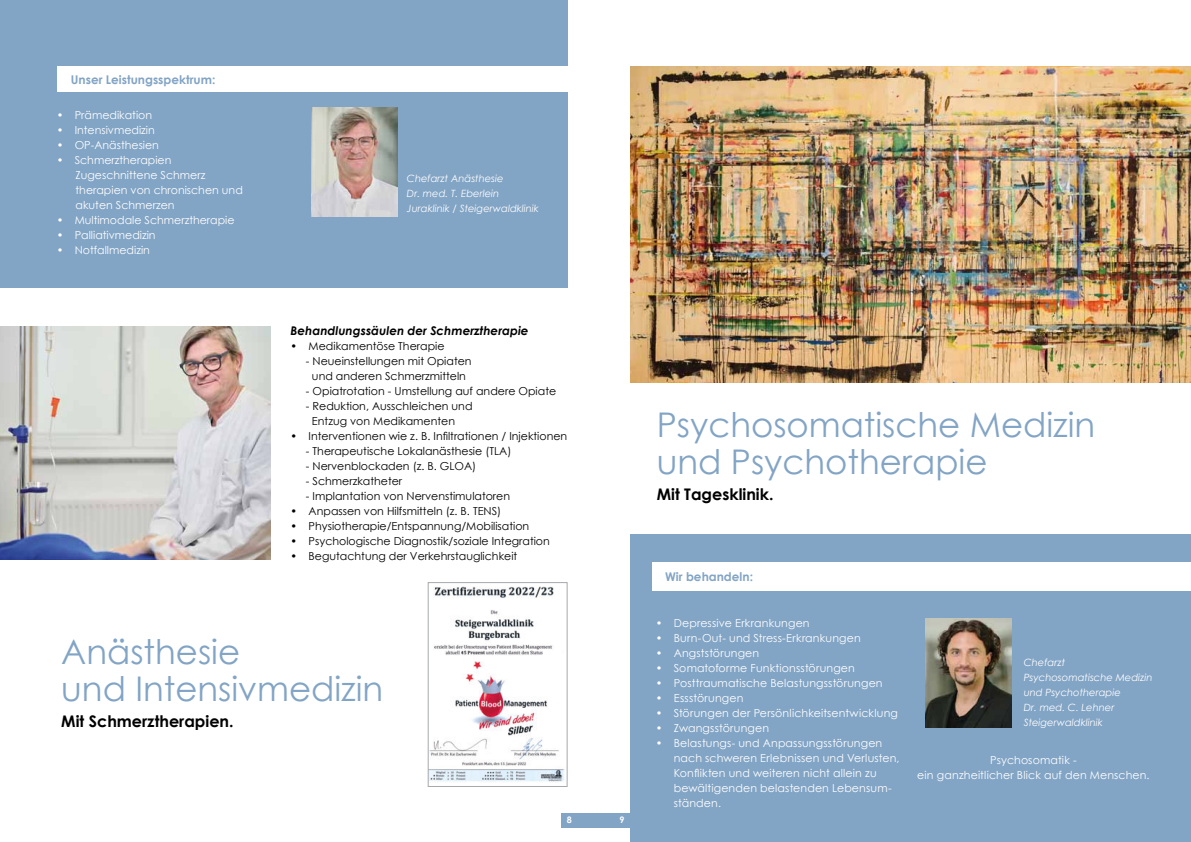
<style>
.page{position:relative;width:1191px;height:842px;background:#fff}
.page>*{position:absolute;margin:0;border:0;box-sizing:border-box;transform-origin:0 0}
.t1{font:34px/37px "Century Gothic";color:#82a4c5}
.t2{font:700 16px "Century Gothic";color:#000}
.t3{font:700 12px "Century Gothic";color:#82a4c5}
.t4{font:italic 700 12px "Century Gothic";color:#000}
.t5{font:11px/15px "Century Gothic";letter-spacing:.01em;color:#fff}
.t6{font:11px/15px "Century Gothic";color:#000;text-align:center}
.t7{font:italic 10px/15px "Century Gothic";color:#fff}
.t8{font:700 9px "Century Gothic";color:#fff}
</style>
<div class="page">
<img style="left:630px;top:66px;width:561px;height:316px">
<div style="left:0;top:0;width:567px;height:287px;background:#82a4c5"></div>
<div style="left:57px;top:66px;width:538px;height:26px;background:#fff"></div>
<div style="left:595px;top:814px;width:35px;height:14px;background:#82a4c5"></div>
<div style="left:561px;top:814px;width:34px;height:14px;background:#82a4c5"></div>
<img style="left:312px;top:107px;width:85px;height:109px">
<div style="left:630px;top:534px;width:561px;height:308px;background:#82a4c5"></div>
<div style="left:652px;top:563px;width:539px;height:28px;background:#fff"></div>
<img style="left:926px;top:619px;width:85px;height:109px">
<img style="left:0;top:327px;width:271px;height:233px">
<img style="left:430px;top:586px;width:135px;height:196px">
<div style="left:428px;top:582px;width:139px;height:205px;border:1px solid #a7a9ac"></div>
<p class="t3" style="left:71px;top:74px;width:146px">Unser Leistungsspektrum:</p>
<p class="t5" style="left:57px;top:107px;width:97px">• Prämedikation</p>
<p class="t5" style="left:57px;top:122px;width:100px">• Intensivmedizin</p>
<p class="t5" style="left:57px;top:137px;width:104px">• OP-Anästhesien</p>
<p class="t5" style="left:76px;top:152px;width:169px;text-indent:-19px">• Schmerztherapien<br>Zugeschnittene Schmerz therapien von chronischen und akuten Schmerzen</p>
<p class="t5" style="left:57px;top:212px;width:179px">• Multimodale Schmerztherapie</p>
<p class="t5" style="left:57px;top:227px;width:100px">• Palliativmedizin</p>
<p class="t5" style="left:57px;top:242px;width:95px">• Notfallmedizin</p>
<p class="t7" style="left:407px;top:172px;width:134px">Chefarzt Anästhesie<br>Dr. med. T. Eberlein<br>Juraklinik / Steigerwaldklinik</p>
<p class="t4" style="left:291px;top:326px;width:239px">Behandlungssäulen der Schmerztherapie</p>
<p class="t6" style="left:291px;top:339px;width:155px">• Medikamentöse Therapie</p>
<p class="t6" style="left:306px;top:355px;width:167px">- Neueinstellungen mit Opiaten und anderen Schmerzmitteln</p>
<p class="t6" style="left:306px;top:385px;width:252px">- Opiatrotation - Umstellung auf andere Opiate</p>
<p class="t6" style="left:312px;top:400px;width:162px;text-align:left;text-indent:-6px">- Reduktion, Ausschleichen und<br>Entzug von Medikamenten</p>
<p class="t6" style="left:291px;top:429px;width:278px">• Interventionen wie z. B. Infiltrationen / Injektionen</p>
<p class="t6" style="left:306px;top:445px;width:207px">- Therapeutische Lokalanästhesie (TLA)</p>
<p class="t6" style="left:306px;top:460px;width:172px">- Nervenblockaden (z. B. GLOA)</p>
<p class="t6" style="left:306px;top:475px;width:98px">- Schmerzkatheter</p>
<p class="t6" style="left:306px;top:490px;width:206px">- Implantation von Nervenstimulatoren</p>
<p class="t6" style="left:291px;top:504px;width:212px">• Anpassen von Hilfsmitteln (z. B. TENS)</p>
<p class="t6" style="left:291px;top:519px;width:240px">• Physiotherapie/Entspannung/Mobilisation</p>
<p class="t6" style="left:291px;top:534px;width:261px">• Psychologische Diagnostik/soziale Integration</p>
<p class="t6" style="left:291px;top:549px;width:228px">• Begutachtung der Verkehrstauglichkeit</p>
<h1 class="t1" style="left:61px;top:636px;width:323px">Anästhesie<br>und Intensivmedizin</h1>
<h2 class="t2" style="left:61px;top:714px;width:174px">Mit Schmerztherapien.</h2>
<p class="t8" style="left:567px;top:816px;width:7px">8</p>
<p class="t8" style="left:619px;top:816px;width:7px">9</p>
<h1 class="t1" style="left:657px;top:409px;width:440px">Psychosomatische Medizin und Psychotherapie</h1>
<h2 class="t2" style="left:657px;top:487px;width:118px">Mit Tagesklinik.</h2>
<p class="t3" style="left:665px;top:571px;width:89px">Wir behandeln:</p>
<p class="t5" style="left:656px;top:615px;width:155px">• Depressive Erkrankungen</p>
<p class="t5" style="left:656px;top:630px;width:206px">• Burn-Out- und Stress-Erkrankungen</p>
<p class="t5" style="left:656px;top:645px;width:105px">• Angststörungen</p>
<p class="t5" style="left:656px;top:660px;width:201px">• Somatoforme Funktionsstörungen</p>
<p class="t5" style="left:656px;top:675px;width:228px">• Posttraumatische Belastungsstörungen</p>
<p class="t5" style="left:656px;top:690px;width:89px">• Essstörungen</p>
<p class="t5" style="left:656px;top:705px;width:244px">• Störungen der Persönlichkeitsentwicklung</p>
<p class="t5" style="left:656px;top:720px;width:115px">• Zwangsstörungen</p>
<p class="t5" style="left:674px;top:735px;width:227px;text-indent:-18px">• Belastungs- und Anpassungsstörungen nach schweren Erlebnissen und Verlusten, Konflikten und weiteren nicht allein zu bewältigenden belastenden Lebensum&shy;ständen.</p>
<p class="t7" style="left:1023px;top:656px;width:130px">Chefarzt<br>Psychosomatische Medizin und Psychotherapie<br>Dr. med. C. Lehner<br>Steigerwaldklinik</p>
<p class="t5" style="left:917px;top:753px;width:234px;text-align:center">Psychosomatik -<br>ein ganzheitlicher Blick auf den Menschen.</p>
</div>
